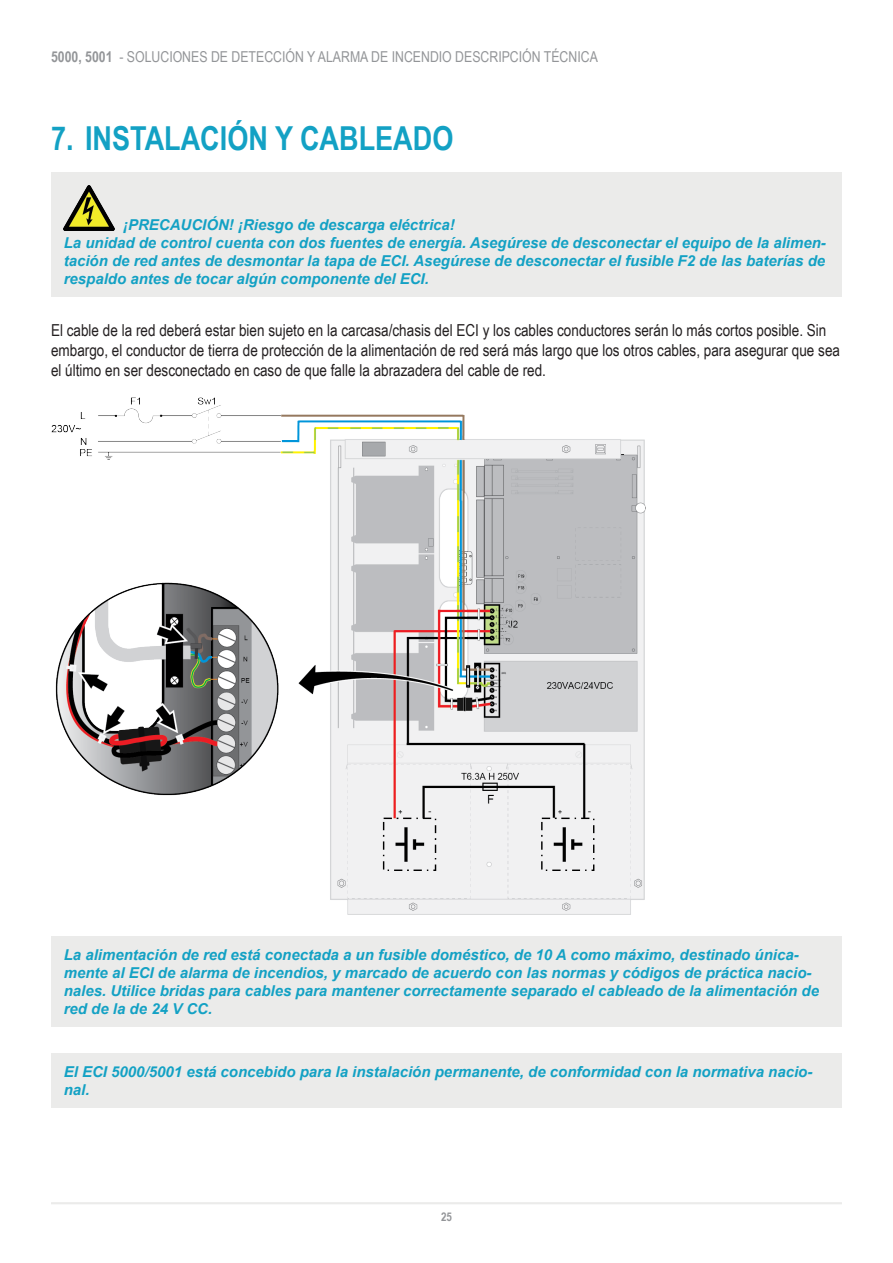
<style>
.page{position:relative;width:893px;height:1263px;background:#fff}
.page>*{position:absolute;margin:0;border:0;box-sizing:border-box;transform-origin:0 0}
.t1{font:700 33px "Arial Narrow";color:#13a1c4}
.t2{font:16.5px/19.8px "Arial Narrow";color:#231f20}
.NOTE{font:italic 700 15px/18px "Arial";color:#13a1c4}
.t3{font:15px "Arial Narrow";color:#939598}
.t4{font:700 12px "Arial Narrow";color:#939598}
.s1{font-weight:700}
</style>
<div class="page">
<hr style="left:51px;top:1202px;width:791px;height:2px;background:#ebebea">
<div style="left:51px;top:936px;width:790px;height:90px;background:#ebebea"></div>
<div style="left:51px;top:1053px;width:790px;height:55px;background:#ebebea"></div>
<img style="left:51px;top:397px;width:594px;height:517px">
<div style="left:51px;top:173px;width:790px;height:124px;background:#ebebea"></div>
<img style="left:64px;top:186px;width:51px;height:44px">
<p class="t3" style="left:51px;top:46px;width:548px"><span class="s1">5000, 5001</span> - SOLUCIONES DE DETECCIÓN Y ALARMA DE INCENDIO DESCRIPCIÓN TÉCNICA</p>
<p class="t1" style="left:51px;top:113px;width:404px">7. INSTALACIÓN Y CABLEADO</p>
<p class="NOTE" style="left:64px;top:216px;width:764px;text-indent:59px">¡PRECAUCIÓN! ¡Riesgo de descarga eléctrica!<br>La unidad de control cuenta con dos fuentes de energía. Asegúrese de desconectar el equipo de la alimen&shy;tación de red antes de desmontar la tapa de ECI. Asegúrese de desconectar el fusible F2 de las baterías de respaldo antes de tocar algún componente del ECI.</p>
<p class="t2" style="left:51px;top:320px;width:790px">El cable de la red deberá estar bien sujeto en la carcasa/chasis del ECI y los cables conductores serán lo más cortos posible. Sin embargo, el conductor de tierra de protección de la alimentación de red será más largo que los otros cables, para asegurar que sea el último en ser desconectado en caso de que falle la abrazadera del cable de red.</p>
<p class="NOTE" style="left:64px;top:946px;width:757px">La alimentación de red está conectada a un fusible doméstico, de 10 A como máximo, destinado única&shy;mente al ECI de alarma de incendios, y marcado de acuerdo con las normas y códigos de práctica nacio&shy;nales. Utilice bridas para cables para mantener correctamente separado el cableado de la alimentación de red de la de 24 V CC.</p>
<p class="NOTE" style="left:64px;top:1063px;width:750px">El ECI 5000/5001 está concebido para la instalación permanente, de conformidad con la normativa nacio&shy;nal.</p>
<p class="t4" style="left:441px;top:1207px;width:12px">25</p>
</div>
